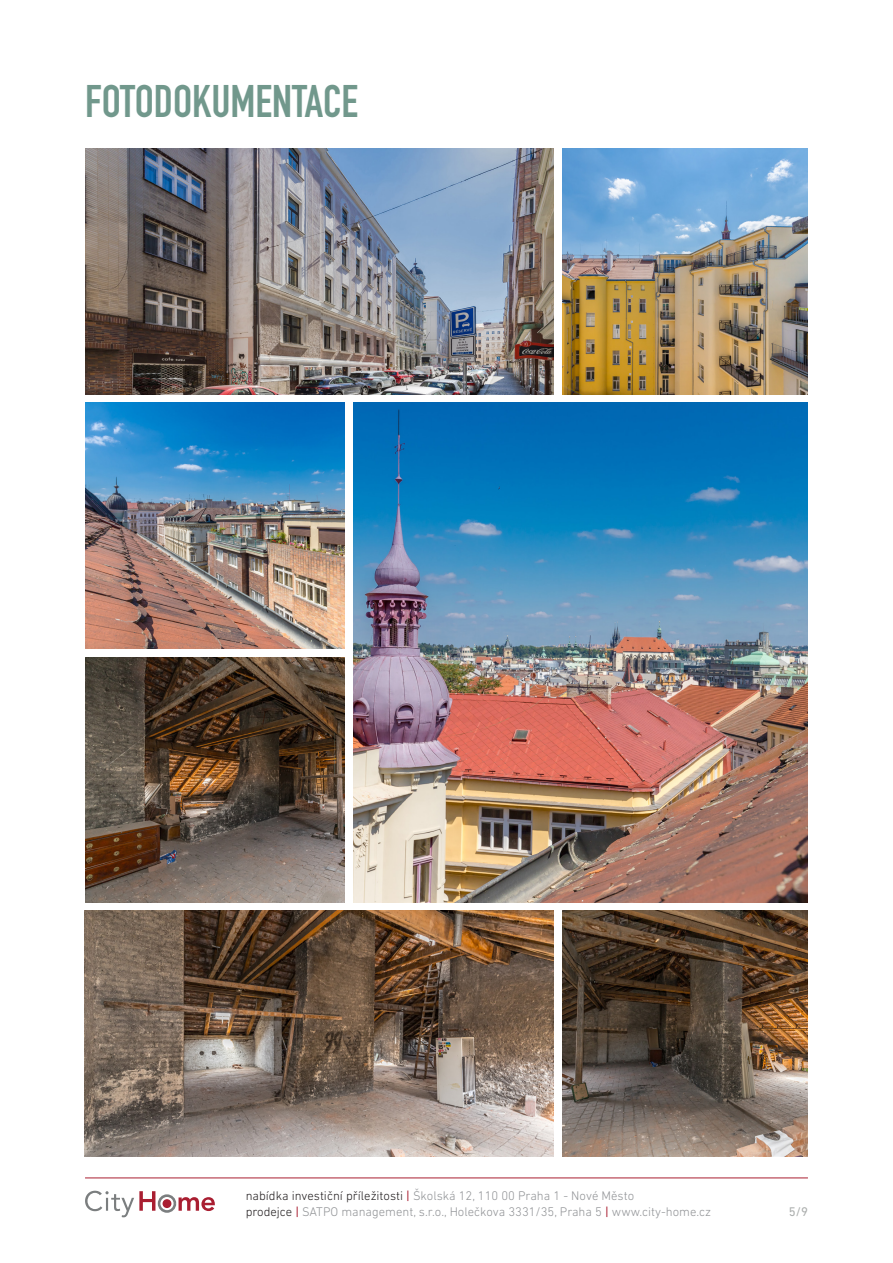
<style>
.page{position:relative;width:893px;height:1263px;background:#fff}
.page>*{position:absolute;margin:0;border:0;box-sizing:border-box;transform-origin:0 0}
.SATPO_ICONS{font:700 45px "DIN Condensed";color:#71988c}
.t1{font:300 12.75px/15.3px "DIN Next W1 G";color:#919396}
.t2{font:12.75px "DIN Next W1 G";color:#aaadac}
.s1{color:#231f20}
.s2{font-weight:400;color:#a91e31}
</style>
<div class="page">
<hr style="left:85px;top:1177px;width:723px;height:1px;background:#a91e31">
<div style="left:158px;top:1194px;width:18px;height:19px;border:3px solid #7b7e7f;border-radius:50%"></div>
<svg style="left:85px;top:1191px;width:70px;height:26px"></svg>
<svg style="left:179px;top:1197px;width:36px;height:14px"></svg>
<div style="left:163px;top:1199px;width:8px;height:9px;background:#a91e31;border-radius:50%"></div>
<img style="left:562px;top:149px;width:246px;height:245px">
<img style="left:353px;top:403px;width:455px;height:499px">
<img style="left:85px;top:403px;width:260px;height:245px">
<img style="left:85px;top:911px;width:469px;height:245px">
<img style="left:562px;top:911px;width:246px;height:245px">
<img style="left:85px;top:657px;width:260px;height:245px">
<img style="left:85px;top:149px;width:469px;height:245px">
<p class="SATPO_ICONS" style="left:85px;top:71px;width:274px">FOTODOKUMENTACE</p>
<p class="t1" style="left:246px;top:1188px;width:467px"><span class="s1">nabídka investiční příležitosti</span> <span class="s2">|</span> Školská 12, 110 00 Praha 1 - Nové Město<br><span class="s1">prodejce</span> <span class="s2">|</span> SATPO management, s.r.o., Holečkova 3331/35, Praha 5 <span class="s2">|</span> www.city-home.cz</p>
<p class="t2" style="left:789px;top:1204px;width:21px">5/9</p>
</div>
